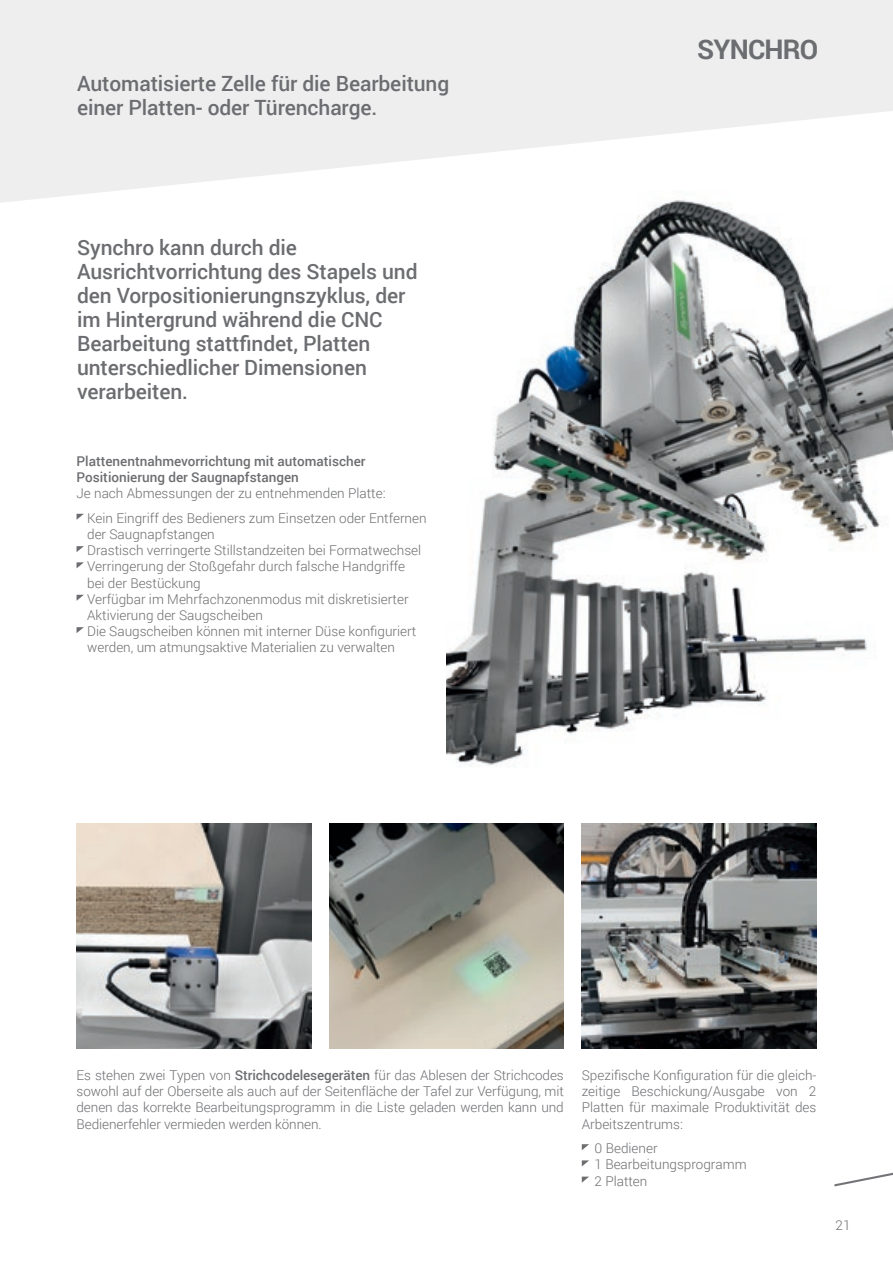
<style>
.page{position:relative;width:893px;height:1263px;background:#fff}
.page>*{position:absolute;margin:0;border:0;box-sizing:border-box;transform-origin:0 0}
.t1{font:700 27px "Roboto";letter-spacing:-.03em;color:#6c6d70}
.t2{font:500 21px/24px "Roboto";letter-spacing:-.005em;color:#6c6d70}
.t3{font:300 13.5px/16.2px "Roboto";color:#6c6d70}
.t4{font:500 13.5px/16.2px "Roboto";color:#6c6d70}
.s1{font-weight:500}
</style>
<div class="page">
<svg style="left:834px;top:1172px;width:59px;height:14px"></svg>
<img style="left:446px;top:203px;width:447px;height:564px">
<svg style="left:0;top:0;width:893px;height:203px;fill:#eeeeef"></svg>
<img style="left:582px;top:824px;width:234px;height:224px">
<img style="left:329px;top:824px;width:235px;height:224px">
<img style="left:77px;top:824px;width:234px;height:224px">
<svg style="left:582px;top:1144px;width:7px;height:6px"></svg>
<svg style="left:582px;top:1160px;width:7px;height:6px"></svg>
<svg style="left:582px;top:1176px;width:7px;height:6px"></svg>
<svg style="left:77px;top:514px;width:7px;height:6px"></svg>
<svg style="left:77px;top:546px;width:7px;height:6px"></svg>
<svg style="left:77px;top:562px;width:7px;height:6px"></svg>
<svg style="left:77px;top:595px;width:7px;height:6px"></svg>
<svg style="left:77px;top:627px;width:7px;height:6px"></svg>
<p class="t2" style="left:77px;top:71px;width:374px">Automatisierte Zelle für die Bearbeitung einer Platten- oder Türencharge.</p>
<p class="t2" style="left:77px;top:235px;width:342px">Synchro kann durch die<br>Ausrichtvorrichtung des Stapels und den Vorpositionierungnszyklus, der im Hintergrund während die CNC<br>Bearbeitung stattfindet, Platten unterschiedlicher Dimensionen verarbeiten.</p>
<p class="t4" style="left:77px;top:452px;width:291px">Plattenentnahmevorrichtung mit automatischer<br>Positionierung der Saugnapfstangen</p>
<p class="t3" style="left:77px;top:485px;width:311px">Je nach Abmessungen der zu entnehmenden Platte:</p>
<p class="t3" style="left:87px;top:509px;width:341px">Kein Eingriff des Bedieners zum Einsetzen oder Entfernen der Saugnapfstangen</p>
<p class="t3" style="left:87px;top:542px;width:336px">Drastisch verringerte Stillstandzeiten bei Formatwechsel</p>
<p class="t3" style="left:87px;top:558px;width:319px">Verringerung der Stoßgefahr durch falsche Handgriffe bei der Bestückung</p>
<p class="t3" style="left:87px;top:590px;width:323px">Verfügbar im Mehrfachzonenmodus mit diskretisierter<br>Aktivierung der Saugscheiben</p>
<p class="t3" style="left:87px;top:623px;width:331px">Die Saugscheiben können mit interner Düse konfiguriert werden, um atmungsaktive Materialien zu verwalten</p>
<p class="t1" style="left:697px;top:30px;width:123px">SYNCHRO</p>
<p class="t3" style="left:77px;top:1066px;width:489px;text-align:justify">Es stehen zwei Typen von <span class="s1">Strichcodelesegeräten</span> für das Ablesen der Strichcodes sowohl auf der Oberseite als auch auf der Seitenfläche der Tafel zur Verfügung, mit denen das korrekte Bearbeitungsprogramm in die Liste geladen werden kann und Bedienerfehler vermieden werden können.</p>
<p class="t3" style="left:582px;top:1066px;width:236px;text-align:justify">Spezifische Konfiguration für die gleich&shy;zeitige Beschickung/Ausgabe von 2<br>Platten für maximale Produktivität des Arbeitszentrums:</p>
<p class="t3" style="left:595px;top:1140px;width:65px">0 Bediener</p>
<p class="t3" style="left:595px;top:1156px;width:154px">1 Bearbeitungsprogramm</p>
<p class="t3" style="left:595px;top:1172px;width:54px">2 Platten</p>
<p class="t3" style="left:836px;top:1216px;width:16px">21</p>
</div>
